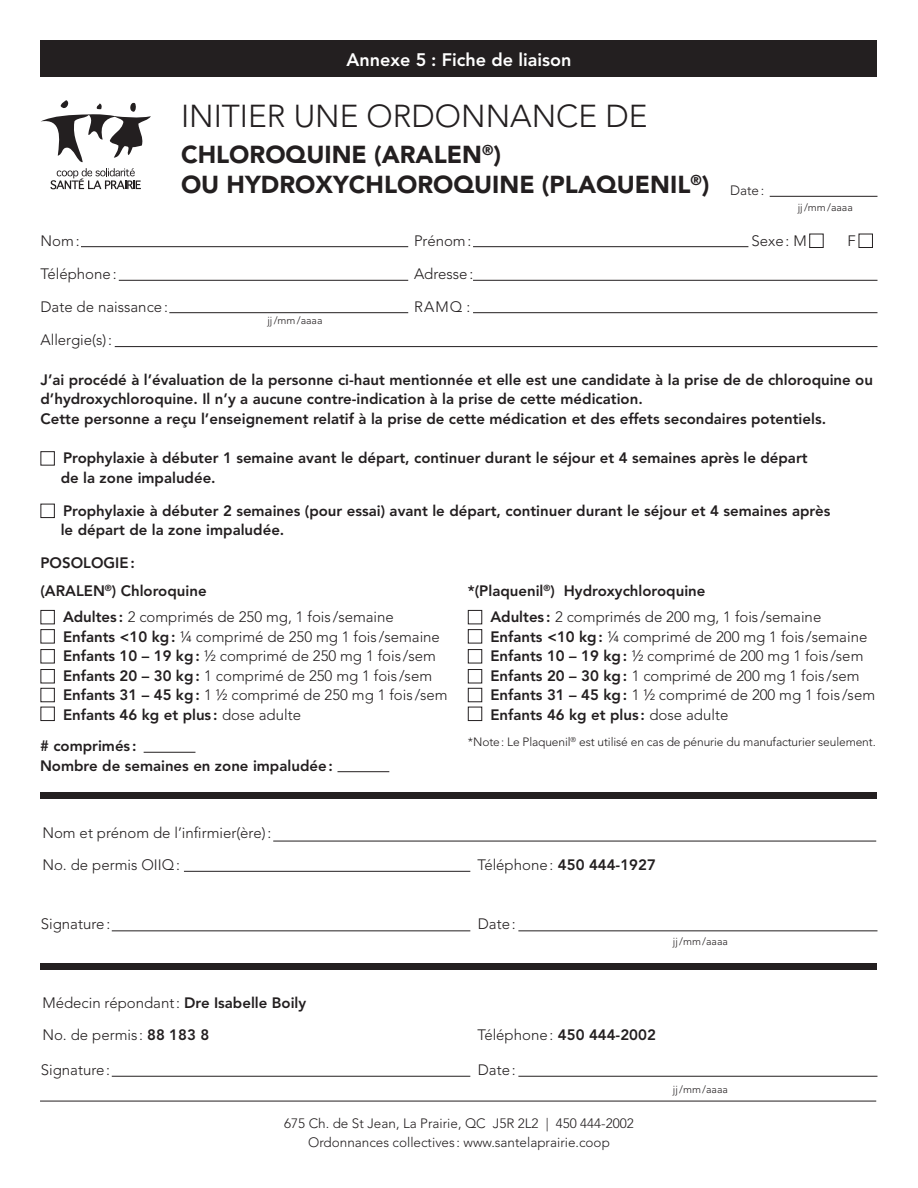
<style>
.page{position:relative;width:918px;height:1188px;background:#fff}
.page>*{position:absolute;margin:0;border:0;box-sizing:border-box;transform-origin:0 0}
.t1{font:300 31.5px "Avenir LT Pro";color:#231f20}
.t2{font:900 24.3px/30px "Avenir LT Pro";color:#231f20}
.t3{font:800 18px "Avenir LT Pro";color:#fff}
.t4{font:800 15px/19.5px "Avenir LT Pro";color:#231f20}
.t5{font:300 15px/19.5px "Avenir LT Pro";color:#231f20}
.t6{font:300 13.5px/19.5px "Avenir LT Pro";color:#231f20;text-align:center}
.t7{font:300 12px "Avenir LT Pro";letter-spacing:-.01em;color:#231f20}
.t8{font:300 10.5px "Avenir LT Pro";color:#231f20}
.s1{font-weight:800}
.s2{font-weight:300}
</style>
<div class="page">
<div style="left:40px;top:40px;width:838px;height:37px;background:#231f20"></div>
<svg style="left:41px;top:100px;width:110px;height:89px"></svg>
<hr style="left:770px;top:196px;width:108px;height:1px;background:#231f20">
<hr style="left:81px;top:246px;width:327px;height:1px;background:#231f20">
<hr style="left:119px;top:280px;width:289px;height:1px;background:#231f20">
<hr style="left:169px;top:312px;width:239px;height:1px;background:#231f20">
<hr style="left:115px;top:346px;width:763px;height:1px;background:#231f20">
<hr style="left:144px;top:752px;width:51px;height:1px;background:#231f20">
<hr style="left:338px;top:771px;width:51px;height:1px;background:#231f20">
<hr style="left:473px;top:246px;width:275px;height:1px;background:#231f20">
<hr style="left:473px;top:280px;width:405px;height:1px;background:#231f20">
<hr style="left:473px;top:312px;width:405px;height:1px;background:#231f20">
<div style="left:809px;top:234px;width:15px;height:14px;border:1px solid #231f20"></div>
<div style="left:859px;top:234px;width:14px;height:14px;border:1px solid #231f20"></div>
<div style="left:40px;top:451px;width:15px;height:15px;border:1px solid #231f20"></div>
<div style="left:40px;top:504px;width:15px;height:14px;border:1px solid #231f20"></div>
<div style="left:40px;top:610px;width:15px;height:14px;border:1px solid #231f20"></div>
<div style="left:468px;top:610px;width:14px;height:14px;border:1px solid #231f20"></div>
<div style="left:40px;top:707px;width:15px;height:14px;border:1px solid #231f20"></div>
<div style="left:468px;top:707px;width:14px;height:14px;border:1px solid #231f20"></div>
<div style="left:40px;top:629px;width:15px;height:14px;border:1px solid #231f20"></div>
<div style="left:468px;top:629px;width:14px;height:14px;border:1px solid #231f20"></div>
<div style="left:40px;top:649px;width:15px;height:14px;border:1px solid #231f20"></div>
<div style="left:468px;top:649px;width:14px;height:14px;border:1px solid #231f20"></div>
<div style="left:40px;top:669px;width:15px;height:14px;border:1px solid #231f20"></div>
<div style="left:468px;top:669px;width:14px;height:14px;border:1px solid #231f20"></div>
<div style="left:40px;top:688px;width:15px;height:14px;border:1px solid #231f20"></div>
<div style="left:468px;top:688px;width:14px;height:14px;border:1px solid #231f20"></div>
<div style="left:40px;top:792px;width:838px;height:6px;background:#231f20"></div>
<div style="left:40px;top:964px;width:838px;height:6px;background:#231f20"></div>
<hr style="left:112px;top:931px;width:358px;height:1px;background:#231f20">
<hr style="left:273px;top:841px;width:603px;height:1px;background:#231f20">
<hr style="left:184px;top:871px;width:286px;height:1px;background:#231f20">
<hr style="left:112px;top:1076px;width:358px;height:1px;background:#231f20">
<hr style="left:518px;top:1076px;width:360px;height:1px;background:#231f20">
<hr style="left:518px;top:931px;width:360px;height:1px;background:#231f20">
<hr style="left:40px;top:1101px;width:836px;height:1px;background:#231f20">
<p class="t3" style="left:347px;top:49px;width:226px">Annexe 5 : Fiche de liaison</p>
<h1 class="t1" style="left:181px;top:98px;width:468px">INITIER UNE ORDONNANCE DE</h1>
<h2 class="t2" style="left:181px;top:140px;width:585px">CHLOROQUINE (ARALEN<sup>®</sup>)<br>OU HYDROXYCHLOROQUINE (PLAQUENIL<sup>®</sup>) <sub>Date:</sub></h2>
<p class="t8" style="left:798px;top:201px;width:57px">jj/mm/aaaa</p>
<p class="t5" style="left:40px;top:231px;width:41px">Nom:</p>
<p class="t5" style="left:414px;top:231px;width:59px">Prénom:</p>
<p class="t5" style="left:752px;top:231px;width:57px">Sexe: M</p>
<p class="t5" style="left:848px;top:231px;width:10px">F</p>
<p class="t5" style="left:41px;top:264px;width:78px">Téléphone:</p>
<p class="t5" style="left:414px;top:264px;width:61px">Adresse:</p>
<p class="t5" style="left:41px;top:297px;width:129px">Date de naissance:</p>
<p class="t5" style="left:414px;top:297px;width:58px">RAMQ :</p>
<p class="t5" style="left:41px;top:330px;width:73px">Allergie(s):</p>
<p class="t4" style="left:41px;top:370px;width:834px">J’ai procédé à l’évaluation de la personne ci-haut mentionnée et elle est une candidate à la prise de de chloroquine ou d’hydroxychloroquine. Il n’y a aucune contre-indication à la prise de cette médication.<br>Cette personne a reçu l’enseignement relatif à la prise de cette médication et des effets secondaires potentiels.</p>
<p class="t4" style="left:61px;top:448px;width:748px">Prophylaxie à débuter 1 semaine avant le départ, continuer durant le séjour et 4 semaines après le départ de la zone impaludée.</p>
<p class="t4" style="left:61px;top:501px;width:771px">Prophylaxie à débuter 2 semaines (pour essai) avant le départ, continuer durant le séjour et 4 semaines après le départ de la zone impaludée.</p>
<p class="t4" style="left:41px;top:553px;width:96px">POSOLOGIE:</p>
<p class="t8" style="left:267px;top:314px;width:57px">jj/mm/aaaa</p>
<p class="t5" style="left:63px;top:578px;width:332px;line-height:26.2px;text-indent:-23px"><span class="s1">(ARALEN</span><sup>®</sup><span class="s1">) Chloroquine<br>Adultes :</span> 2 comprimés de 250 mg, 1 fois /semaine</p>
<p class="t5" style="left:63px;top:627px;width:386px"><span class="s1">Enfants &lt;10 kg:</span> ¼ comprimé de 250 mg 1 fois /semaine <span class="s1">Enfants 10 – 19 kg:</span> ½ comprimé de 250 mg 1 fois /sem <span class="s1">Enfants 20 – 30 kg:</span> 1 comprimé de 250 mg 1 fois /sem <span class="s1">Enfants 31 – 45 kg:</span> 1 ½ comprimé de 250 mg 1 fois /sem <span class="s1">Enfants 46 kg et plus :</span> dose adulte</p>
<p class="t4" style="left:40px;top:736px;width:294px"># comprimés :<br>Nombre de semaines en zone impaludée:</p>
<p class="t5" style="left:42px;top:817px;width:230px;line-height:31.5px">Nom et prénom de l’infirmier(ère):<br>No. de permis OIIQ:</p>
<p class="t5" style="left:41px;top:915px;width:71px">Signature:</p>
<p class="t5" style="left:42px;top:987px;width:265px;line-height:31.5px">Médecin répondant: <span class="s1">Dre Isabelle Boily<br></span>No. de permis : <span class="s1">88 183 8</span></p>
<p class="t4" style="left:490px;top:578px;width:332px;line-height:26.2px;text-indent:-22px">*(Plaquenil<sup>®</sup>) Hydroxychloroquine<br>Adultes : <span class="s2">2 comprimés de 200 mg, 1 fois /semaine</span></p>
<p class="t5" style="left:490px;top:627px;width:386px"><span class="s1">Enfants &lt;10 kg:</span> ¼ comprimé de 200 mg 1 fois /semaine <span class="s1">Enfants 10 – 19 kg:</span> ½ comprimé de 200 mg 1 fois /sem <span class="s1">Enfants 20 – 30 kg:</span> 1 comprimé de 200 mg 1 fois /sem <span class="s1">Enfants 31 – 45 kg:</span> 1 ½ comprimé de 200 mg 1 fois /sem <span class="s1">Enfants 46 kg et plus :</span> dose adulte</p>
<p class="t7" style="left:468px;top:734px;width:409px">*Note: Le Plaquenil<sup>®</sup> est utilisé en cas de pénurie du manufacturier seulement.</p>
<p class="t4" style="left:477px;top:855px;width:180px"><span class="s2">Téléphone:</span> 450 444-1927</p>
<p class="t5" style="left:478px;top:915px;width:40px">Date:</p>
<p class="t8" style="left:673px;top:935px;width:57px">jj/mm/aaaa</p>
<p class="t4" style="left:477px;top:1025px;width:180px"><span class="s2">Téléphone:</span> 450 444-2002</p>
<p class="t5" style="left:41px;top:1060px;width:71px">Signature:</p>
<p class="t5" style="left:478px;top:1060px;width:40px">Date:</p>
<p class="t6" style="left:284px;top:1113px;width:351px">675 Ch. de St Jean, La Prairie, QC J5R 2L2 | 450 444-2002<br>Ordonnances collectives : www.santelaprairie.coop</p>
<p class="t8" style="left:673px;top:1083px;width:57px">jj/mm/aaaa</p>
</div>
